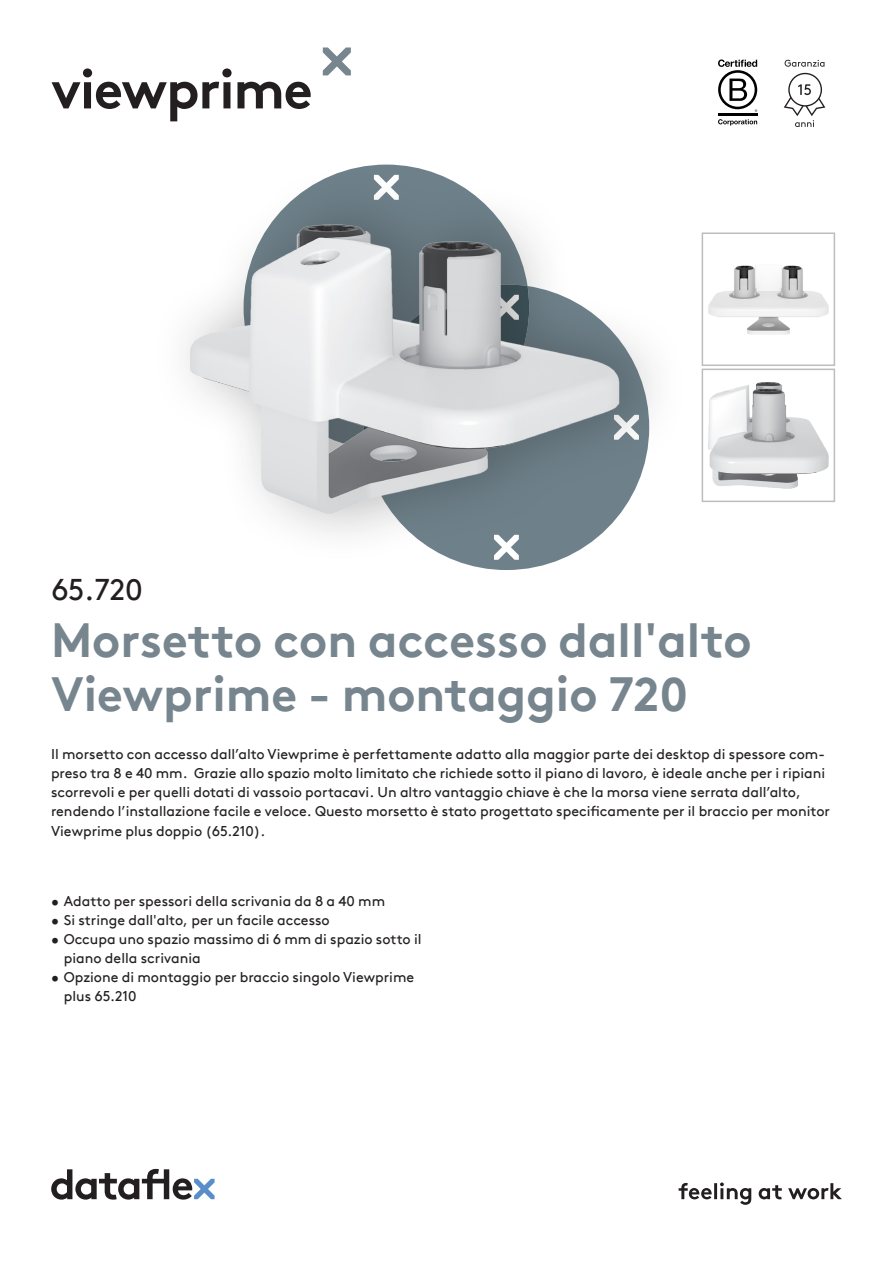
<style>
.page{position:relative;width:893px;height:1263px;background:#fff}
.page>*{position:absolute;margin:0;border:0;box-sizing:border-box;transform-origin:0 0}
.t1{font:700 54px "Brown Pro TT";letter-spacing:-.02em;color:#231f20}
.productnaam{font:700 48px/54px "Brown Pro TT";color:#76858e}
.productnummer{font:30px "Brown Pro TT";color:#231f20}
.omschrijving{font:14.25px/19.2px "Brown Pro TT";color:#231f20}
</style>
<div class="page">
<svg style="left:51px;top:1169px;width:164px;height:30px"></svg>
<svg style="left:323px;top:47px;width:28px;height:28px"></svg>
<svg style="left:679px;top:1182px;width:163px;height:23px"></svg>
<img style="left:708px;top:265px;width:121px;height:70px">
<div style="left:702px;top:232px;width:133px;height:134px;border:2px solid #bcbdc0"></div>
<img style="left:708px;top:382px;width:121px;height:107px">
<div style="left:702px;top:369px;width:133px;height:133px;border:2px solid #bcbdc0"></div>
<img style="left:186px;top:164px;width:455px;height:406px">
<svg style="left:785px;top:60px;width:39px;height:7px"></svg>
<svg style="left:784px;top:73px;width:41px;height:54px"></svg>
<hr style="left:718px;top:113px;width:39px;height:3px;background:#000001">
<svg style="left:718px;top:60px;width:39px;height:52px"></svg>
<svg style="left:718px;top:119px;width:39px;height:7px"></svg>
<h1 class="t1" style="left:51px;top:46px;width:263px">viewprime</h1>
<p class="productnummer" style="left:51px;top:566px;width:93px">65.720</p>
<p class="productnaam" style="left:51px;top:608px;width:702px">Morsetto con accesso dall'alto<br>Viewprime - montaggio 720</p>
<p class="omschrijving" style="left:51px;top:743px;width:781px">Il morsetto con accesso dall’alto Viewprime è perfettamente adatto alla maggior parte dei desktop di spessore com&shy;preso tra 8 e 40 mm. Grazie allo spazio molto limitato che richiede sotto il piano di lavoro, è ideale anche per i ripiani scorrevoli e per quelli dotati di vassoio portacavi. Un altro vantaggio chiave è che la morsa viene serrata dall’alto, rendendo l’installazione facile e veloce. Questo morsetto è stato progettato specificamente per il braccio per monitor Viewprime plus doppio (65.210).</p>
<p class="omschrijving" style="left:51px;top:890px;width:336px">• Adatto per spessori della scrivania da 8 a 40 mm</p>
<p class="omschrijving" style="left:51px;top:909px;width:280px">• Si stringe dall'alto, per un facile accesso</p>
<p class="omschrijving" style="left:64px;top:928px;width:359px;text-indent:-13px">• Occupa uno spazio massimo di 6 mm di spazio sotto il piano della scrivania</p>
<p class="omschrijving" style="left:64px;top:966px;width:352px;text-indent:-13px">• Opzione di montaggio per braccio singolo Viewprime plus 65.210</p>
</div>
